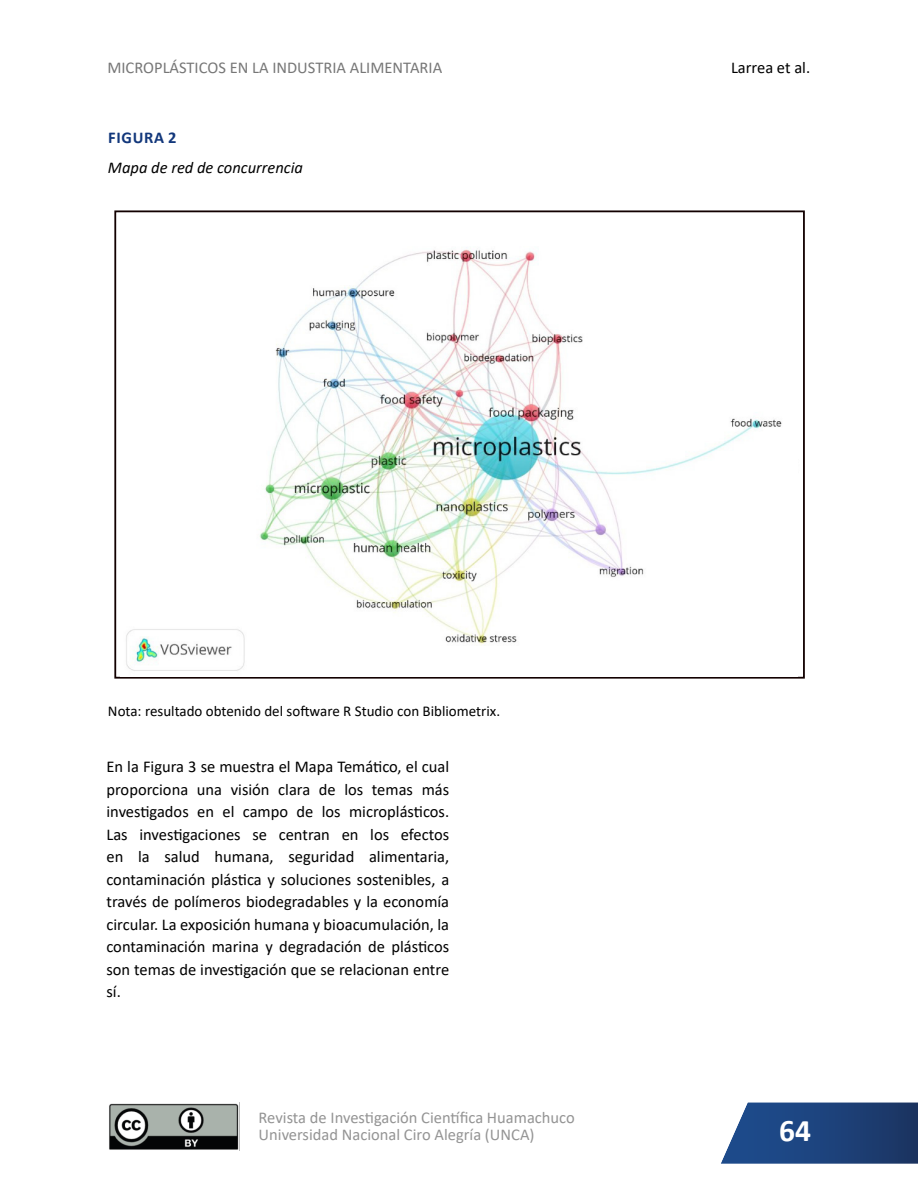
<style>
.page{position:relative;width:918px;height:1188px;background:#fff}
.page>*{position:absolute;margin:0;border:0;box-sizing:border-box;transform-origin:0 0}
.t1{font:700 31.5px "Calibri";color:#fff}
.t2{font:16.5px/22.5px "Calibri";color:#000;text-align:justify}
.t3{font:16.5px/16.5px "Calibri";color:#949494}
.t4{font:16.5px "Calibri";color:#777}
.t5{font:italic 16.5px "Calibri";color:#000}
.t6{font:700 16.5px "Calibri";letter-spacing:.04em;color:#12377b}
.t7{font:15px "Calibri";color:#000}
</style>
<div class="page">
<img style="left:109px;top:1102px;width:131px;height:49px">
<svg style="left:721px;top:1102px;width:197px;height:62px;background:#2e5084"></svg>
<img style="left:126px;top:249px;width:656px;height:422px">
<p class="t4" style="left:107px;top:57px;width:336px">MICROPLÁSTICOS EN LA INDUSTRIA ALIMENTARIA</p>
<p class="t2" style="left:731px;top:56px;width:81px">Larrea et al.</p>
<p class="t6" style="left:108px;top:126px;width:70px">FIGURA 2</p>
<p class="t5" style="left:108px;top:156px;width:197px">Mapa de red de concurrencia</p>
<p class="t7" style="left:108px;top:701px;width:394px">Nota: resultado obtenido del software R Studio con Bibliometrix.</p>
<p class="t2" style="left:106px;top:755px;width:344px">En la Figura 3 se muestra el Mapa Temático, el cual proporciona una visión clara de los temas más investigados en el campo de los microplásticos.<br>Las investigaciones se centran en los efectos en la salud humana, seguridad alimentaria, contaminación plástica y soluciones sostenibles, a través de polímeros biodegradables y la economía circular. La exposición humana y bioacumulación, la contaminación marina y degradación de plásticos son temas de investigación que se relacionan entre sí.</p>
<p class="t3" style="left:259px;top:1109px;width:318px">Revista de Investigación Científica Huamachuco<br>Universidad Nacional Ciro Alegría (UNCA)</p>
<h1 class="t1" style="left:779px;top:1116px;width:33px">64</h1>
</div>
